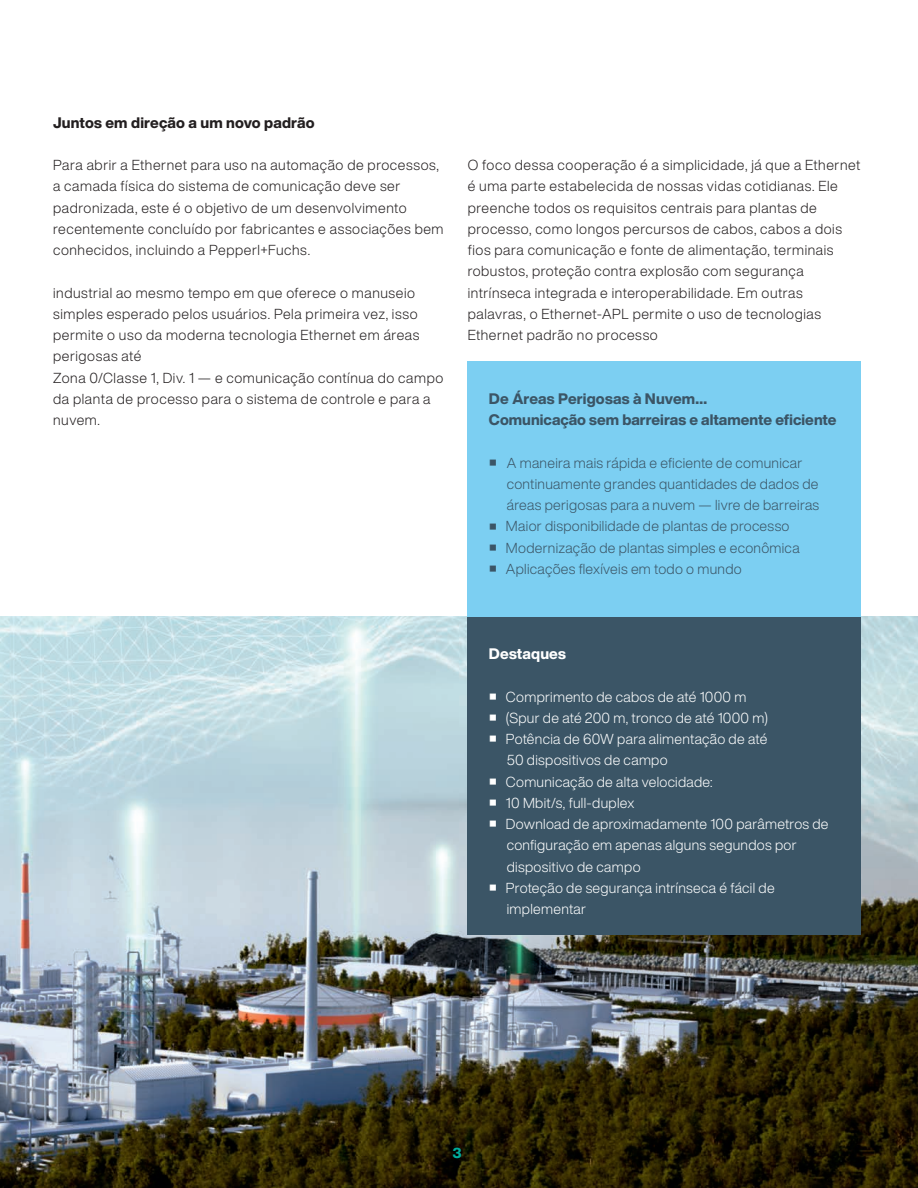
<style>
.page{position:relative;width:918px;height:1188px;background:#fff}
.page>*{position:absolute;margin:0;border:0;box-sizing:border-box;transform-origin:0 0}
.t1{font:800 15px/21.3px "Helvetica Now Display";color:#3b5566}
.t2{font:800 15px "Helvetica Now Display";letter-spacing:.01em;color:#231f20}
.t3{font:800 15px "Helvetica Now Display";letter-spacing:.01em;color:#fff}
.t4{font:300 14.25px/21.3px "Helvetica Now Display";letter-spacing:.04em;color:#231f20}
.t5{font:300 14.25px/21.3px "Helvetica Now Display";letter-spacing:.02em;color:#fff}
.t6{font:300 14.25px/21.3px "Helvetica Now Display";letter-spacing:.02em;color:#3b5566}
.t7{font:800 14.25px "Helvetica Now Display";color:#00ae9d}
</style>
<div class="page">
<img style="left:0;top:617px;width:918px;height:571px">
<div style="left:468px;top:617px;width:393px;height:318px;background:#3b5566"></div>
<div style="left:468px;top:361px;width:393px;height:256px;background:#7ccff2"></div>
<p class="t2" style="left:53px;top:112px;width:263px">Juntos em direção a um novo padrão</p>
<p class="t4" style="left:53px;top:154px;width:392px">Para abrir a Ethernet para uso na automação de processos, a camada física do sistema de comunicação deve ser padronizada, este é o objetivo de um desenvolvimento recentemente concluído por fabricantes e associações bem conhecidos, incluindo a Pepperl+Fuchs.</p>
<p class="t4" style="left:53px;top:282px;width:392px">industrial ao mesmo tempo em que oferece o manuseio simples esperado pelos usuários. Pela primeira vez, isso permite o uso da moderna tecnologia Ethernet em áreas perigosas até<br>Zona 0/Classe 1, Div. 1 — e comunicação contínua do campo da planta de processo para o sistema de controle e para a nuvem.</p>
<p class="t4" style="left:468px;top:154px;width:394px">O foco dessa cooperação é a simplicidade, já que a Ethernet é uma parte estabelecida de nossas vidas cotidianas. Ele preenche todos os requisitos centrais para plantas de processo, como longos percursos de cabos, cabos a dois fios para comunicação e fonte de alimentação, terminais robustos, proteção contra explosão com segurança intrínseca integrada e interoperabilidade. Em outras palavras, o Ethernet-APL permite o uso de tecnologias Ethernet padrão no processo</p>
<p class="t1" style="left:489px;top:388px;width:349px">De Áreas Perigosas à Nuvem...<br>Comunicação sem barreiras e altamente eficiente</p>
<p class="t6" style="left:507px;top:452px;width:314px;text-indent:-17px"><sup>■</sup> A maneira mais rápida e eficiente de comunicar continuamente grandes quantidades de dados de áreas perigosas para a nuvem — livre de barreiras</p>
<p class="t6" style="left:490px;top:516px;width:301px"><sup>■</sup> Maior disponibilidade de plantas de processo</p>
<p class="t6" style="left:490px;top:537px;width:311px"><sup>■</sup> Modernização de plantas simples e econômica</p>
<p class="t6" style="left:490px;top:558px;width:253px"><sup>■</sup> Aplicações flexíveis em todo o mundo</p>
<p class="t3" style="left:489px;top:643px;width:79px">Destaques</p>
<p class="t5" style="left:490px;top:686px;width:258px"><sup>■</sup> Comprimento de cabos de até 1000 m</p>
<p class="t5" style="left:490px;top:707px;width:280px"><sup>■</sup> (Spur de até 200 m, tronco de até 1000 m)</p>
<p class="t5" style="left:507px;top:728px;width:262px;text-indent:-17px"><sup>■</sup> Potência de 60W para alimentação de até<br>50 dispositivos de campo</p>
<p class="t5" style="left:490px;top:771px;width:224px"><sup>■</sup> Comunicação de alta velocidade:</p>
<p class="t5" style="left:490px;top:792px;width:146px"><sup>■</sup> 10 Mbit/s, full-duplex</p>
<p class="t5" style="left:507px;top:813px;width:323px;text-indent:-17px"><sup>■</sup> Download de aproximadamente 100 parâmetros de configuração em apenas alguns segundos por dispositivo de campo</p>
<p class="t5" style="left:507px;top:877px;width:269px;text-indent:-17px"><sup>■</sup> Proteção de segurança intrínseca é fácil de implementar</p>
<p class="t7" style="left:453px;top:1143px;width:11px">3</p>
</div>
